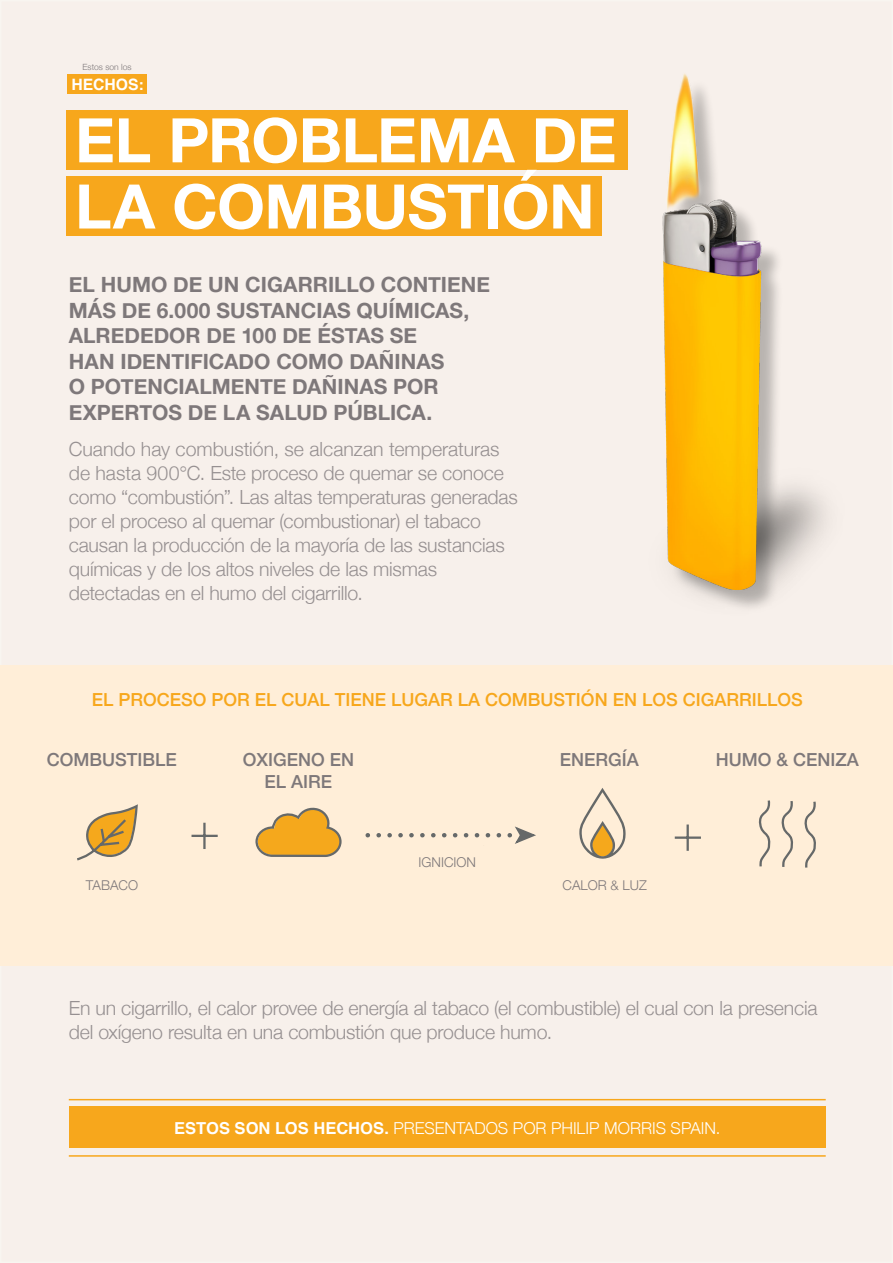
<style>
.page{position:relative;width:893px;height:1263px;background:#fff}
.page>*{position:absolute;margin:0;border:0;box-sizing:border-box;transform-origin:0 0}
.t1{font:700 61.5px/66.2px "Helvetica Neue";letter-spacing:-.01em;color:#fff}
.t2{font:700 21px/25.5px "Helvetica Neue";color:#7e787a}
.t3{font:300 19.5px/24px "Helvetica Neue";letter-spacing:-.01em;color:#969091}
.t4{font:500 18px "Helvetica Neue";color:#f7a71c}
.t5{font:500 18px/21.6px "Helvetica Neue";color:#7e787a;text-align:center}
.t6{font:300 16.5px "Helvetica Neue";color:#fff}
.t7{font:700 15.75px "Helvetica";color:#fff}
.t8{font:300 13.5px "Helvetica Neue";color:#7e787a}
.t9{font:300 8.55px "Helvetica Neue";color:#7e787a}
.s1{font-family:"Helvetica";font-weight:700}
</style>
<div class="page">
<div style="left:1px;top:1px;width:891px;height:1261px;background:#f7f0eb"></div>
<div style="left:67px;top:74px;width:80px;height:20px;background:#f7a71c"></div>
<div style="left:69px;top:1107px;width:757px;height:41px;background:#f7a71c"></div>
<hr style="left:69px;top:1099px;width:757px;height:1px;background:#f7a71c">
<hr style="left:69px;top:1155px;width:757px;height:2px;background:#f7a71c">
<img style="left:627px;top:33px;width:266px;height:586px">
<div style="left:66px;top:110px;width:561px;height:60px;background:#f7a71c"></div>
<div style="left:66px;top:176px;width:536px;height:60px;background:#f7a71c"></div>
<div style="left:0;top:665px;width:893px;height:301px;background:#ffeed8"></div>
<svg style="left:191px;top:800px;width:625px;height:68px"></svg>
<svg style="left:77px;top:804px;width:61px;height:57px"></svg>
<svg style="left:579px;top:788px;width:47px;height:71px"></svg>
<svg style="left:254px;top:804px;width:89px;height:54px"></svg>
<svg style="left:368px;top:825px;width:168px;height:22px"></svg>
<p class="t9" style="left:83px;top:60px;width:51px">Estos son los</p>
<p class="t7" style="left:71px;top:71px;width:74px">HECHOS:</p>
<h1 class="t1" style="left:75px;top:109px;width:543px">EL PROBLEMA DE<br>LA COMBUSTIÓN</h1>
<p class="t2" style="left:69px;top:272px;width:423px">EL HUMO DE UN CIGARRILLO CONTIENE<br>MÁS DE 6.000 SUSTANCIAS QUÍMICAS,<br>ALREDEDOR DE 100 DE ÉSTAS SE<br>HAN IDENTIFICADO COMO DAÑINAS<br>O POTENCIALMENTE DAÑINAS POR<br>EXPERTOS DE LA SALUD PÚBLICA.</p>
<p class="t3" style="left:69px;top:435px;width:450px">Cuando hay combustión, se alcanzan temperaturas de hasta 900°C. Este proceso de quemar se conoce como “combustión”. Las altas temperaturas generadas por el proceso al quemar (combustionar) el tabaco causan la producción de la mayoría de las sustancias químicas y de los altos niveles de las mismas detectadas en el humo del cigarrillo.</p>
<p class="t4" style="left:92px;top:685px;width:712px">EL PROCESO POR EL CUAL TIENE LUGAR LA COMBUSTIÓN EN LOS CIGARRILLOS</p>
<p class="t5" style="left:47px;top:748px;width:132px">COMBUSTIBLE</p>
<p class="t8" style="left:86px;top:874px;width:54px">TABACO</p>
<p class="t5" style="left:243px;top:748px;width:113px">OXIGENO EN<br>EL AIRE</p>
<p class="t5" style="left:560px;top:748px;width:81px">ENERGÍA</p>
<p class="t5" style="left:716px;top:748px;width:145px">HUMO &amp; CENIZA</p>
<p class="t8" style="left:418px;top:851px;width:59px">IGNICION</p>
<p class="t8" style="left:563px;top:874px;width:86px">CALOR &amp; LUZ</p>
<p class="t3" style="left:69px;top:994px;width:750px">En un cigarrillo, el calor provee de energía al tabaco (el combustible) el cual con la presencia del oxígeno resulta en una combustión que produce humo.</p>
<p class="t6" style="left:174px;top:1114px;width:548px"><span class="s1">ESTOS SON LOS HECHOS.</span> PRESENTADOS POR PHILIP MORRIS SPAIN.</p>
</div>
